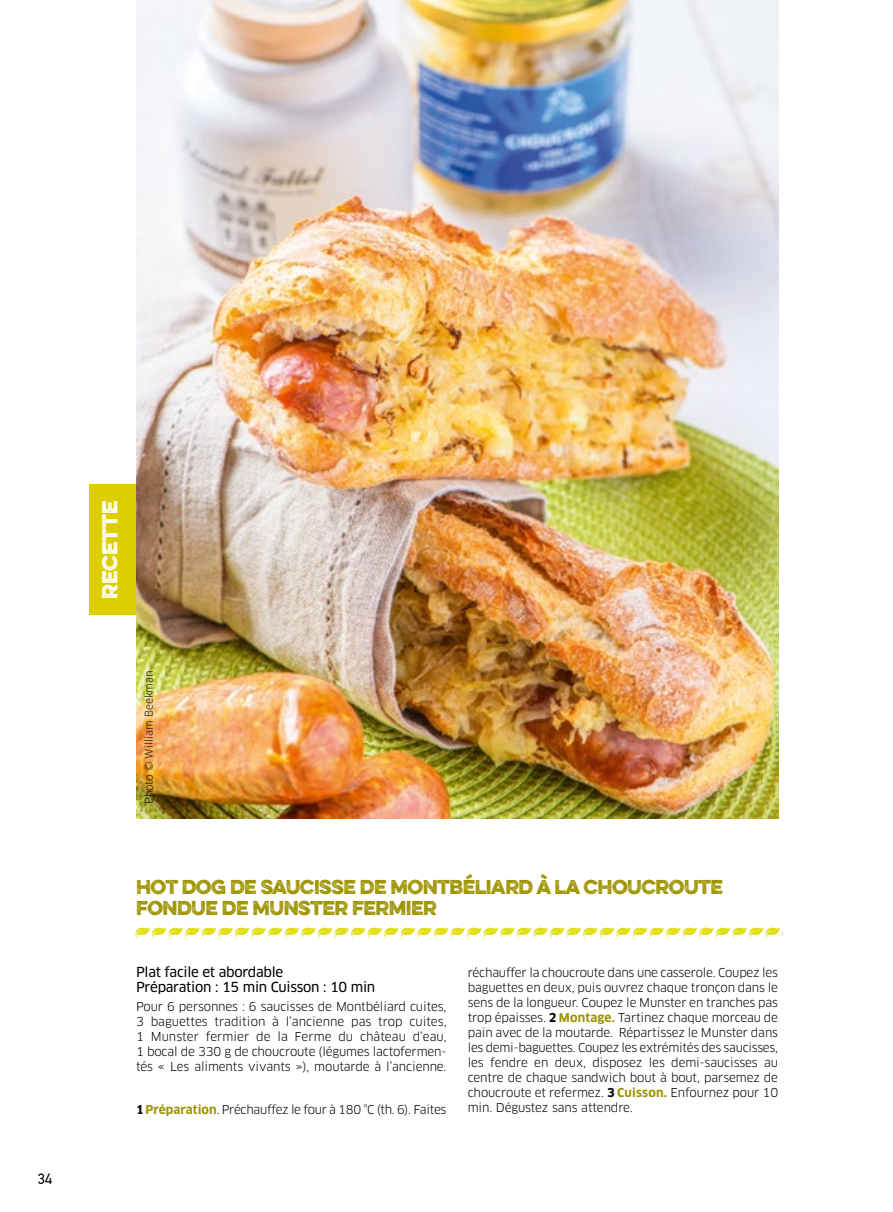
<style>
.page{position:relative;width:893px;height:1212px;background:#fff}
.page>*{position:absolute;margin:0;border:0;box-sizing:border-box;transform-origin:0 0}
.t1{font:19.5px "Eveleth";letter-spacing:-.01em;color:#fff}
.t2{font:18px/21px "Eveleth";letter-spacing:-.03em;color:#9e9400}
.t3{font:15px "PF Din Text Pro";color:#000}
.t4{font:13.5px/15px "Clan Pro News";letter-spacing:-.02em;color:#000}
.t5{font:12px/15px "Clan Pro";letter-spacing:-.01em;color:#000;text-align:justify}
.t6{font:10.5px "Clan Pro";letter-spacing:-.01em;color:#131a1c}
.s1{font-weight:700}
.s2{font-weight:700;color:#9e9400}
</style>
<div class="page">
<div style="left:89px;top:485px;width:49px;height:130px;background:#dcce00"></div>
<img style="left:136px;top:0;width:642px;height:819px">
<svg style="left:135px;top:927px;width:648px;height:11px"></svg>
<p class="t3" style="left:37px;top:1170px;width:16px">34</p>
<h1 class="t1" style="left:95px;top:599px;width:99px;rotate:-90deg">RECETTE</h1>
<p class="t6" style="left:143px;top:804px;width:135px;rotate:-90deg">Photo © William Beekman</p>
<h2 class="t2" style="left:136px;top:876px;width:588px">HOT DOG DE SAUCISSE DE MONTBÉLIARD À LA CHOUCROUTE<br>FONDUE DE MUNSTER FERMIER</h2>
<p class="t4" style="left:136px;top:964px;width:241px">Plat facile et abordable<br>Préparation : 15 min Cuisson : 10 min</p>
<p class="t5" style="left:136px;top:999px;width:312px">Pour 6 personnes : 6 saucisses de Montbéliard cuites, 3 baguettes tradition à l’ancienne pas trop cuites, 1 Munster fermier de la Ferme du château d’eau, 1 bocal de 330 g de choucroute (légumes lactofermen&shy;tés « Les aliments vivants »), moutarde à l’ancienne.</p>
<p class="t5" style="left:136px;top:1102px;width:312px"><span class="s1">1</span> <span class="s2">Préparation</span>. Préchauffez le four à 180 °C (th. 6). Faites</p>
<p class="t5" style="left:468px;top:965px;width:312px">réchauffer la choucroute dans une casserole. Coupez les baguettes en deux, puis ouvrez chaque tronçon dans le sens de la longueur. Coupez le Munster en tranches pas trop épaisses. <span class="s1">2</span> <span class="s2">Montage.</span> Tartinez chaque morceau de pain avec de la moutarde. Répartissez le Munster dans les demi-baguettes. Coupez les extrémités des saucisses, les fendre en deux, disposez les demi-saucisses au centre de chaque sandwich bout à bout, parsemez de choucroute et refermez. <span class="s1">3</span> <span class="s2">Cuisson.</span> Enfournez pour 10 min. Dégustez sans attendre.</p>
</div>
